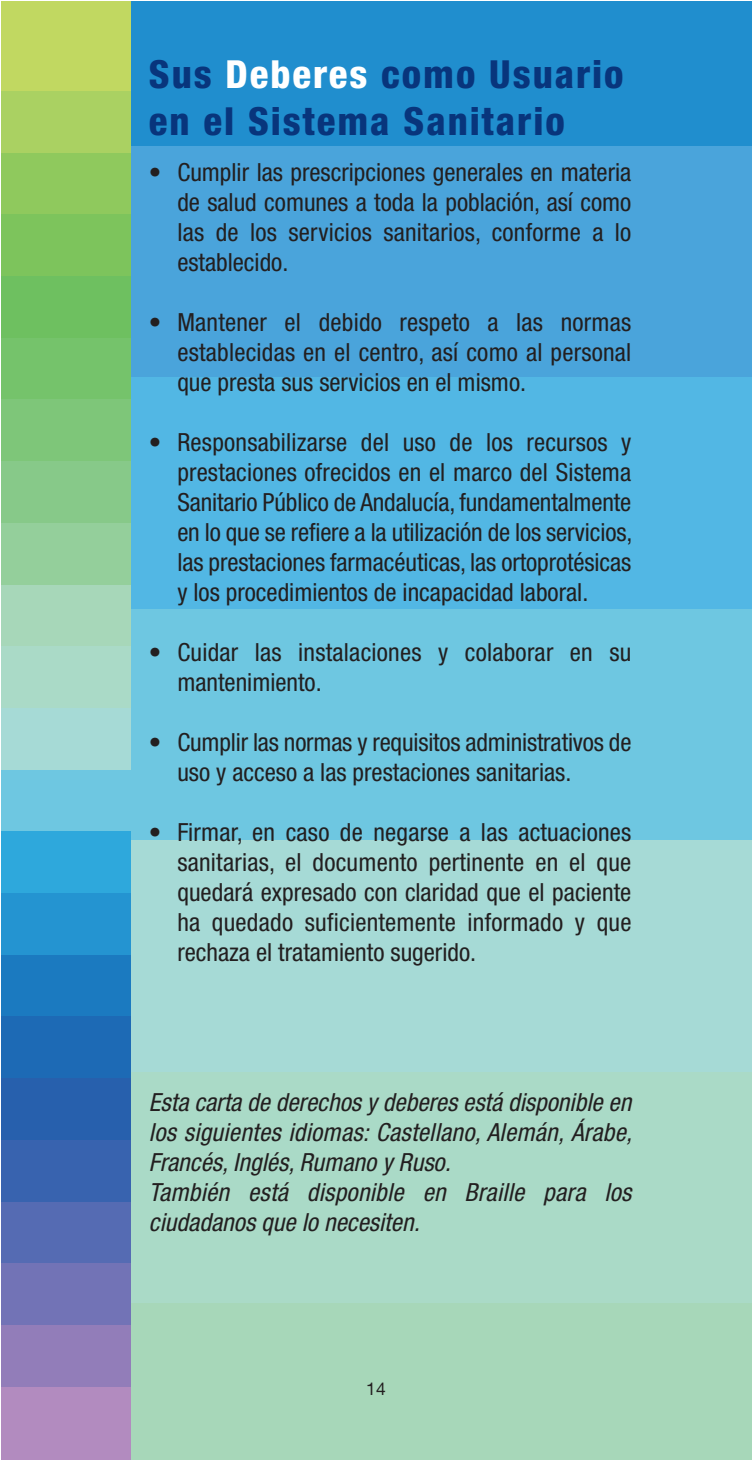
<style>
.page{position:relative;width:752px;height:1460px;background:#fff}
.page>*{position:absolute;margin:0;border:0;box-sizing:border-box;transform-origin:0 0}
.t1{font:800 condensed 38.75px/46.5px "Helvetica Neue";letter-spacing:.05em;color:#08357c}
.t2{font:condensed 25px/30px "Helvetica Neue";color:#231f20;text-align:justify}
.t3{font:italic condensed 25px/30px "Helvetica Neue";letter-spacing:.01em;color:#231f20}
.t4{font:17.5px "Helvetica Neue";color:#231f20}
.s1{color:#fff}
</style>
<div class="page">
<div style="left:730px;top:1303px;width:21px;height:157px;background:#a7d7b9"></div>
<div style="left:730px;top:1071px;width:21px;height:232px;background:#aadac7"></div>
<div style="left:730px;top:840px;width:21px;height:231px;background:#a6dad6"></div>
<div style="left:730px;top:608px;width:21px;height:232px;background:#6ec7e1"></div>
<div style="left:730px;top:377px;width:21px;height:231px;background:#52b7e4"></div>
<div style="left:730px;top:146px;width:21px;height:231px;background:#4aa4db"></div>
<div style="left:730px;top:1px;width:21px;height:145px;background:#208ece"></div>
<div style="left:1px;top:1386px;width:156px;height:74px;background:#b28bbf"></div>
<div style="left:1px;top:1325px;width:154px;height:61px;background:#927db9"></div>
<div style="left:1px;top:1263px;width:154px;height:62px;background:#7273b6"></div>
<div style="left:1px;top:1201px;width:154px;height:62px;background:#556bb3"></div>
<div style="left:1px;top:1140px;width:154px;height:61px;background:#3863af"></div>
<div style="left:1px;top:1078px;width:154px;height:62px;background:#2760ad"></div>
<div style="left:1px;top:1016px;width:154px;height:62px;background:#1d6ab5"></div>
<div style="left:1px;top:954px;width:154px;height:62px;background:#1b7ac0"></div>
<div style="left:1px;top:893px;width:154px;height:62px;background:#2494d1"></div>
<div style="left:1px;top:831px;width:154px;height:62px;background:#2ea8dc"></div>
<div style="left:1px;top:769px;width:154px;height:62px;background:#6ec7e1"></div>
<div style="left:1px;top:708px;width:154px;height:61px;background:#a6dad6"></div>
<div style="left:1px;top:646px;width:154px;height:62px;background:#aadac7"></div>
<div style="left:1px;top:584px;width:154px;height:62px;background:#a7d7b9"></div>
<div style="left:1px;top:523px;width:154px;height:61px;background:#94cf9b"></div>
<div style="left:1px;top:461px;width:154px;height:62px;background:#87c989"></div>
<div style="left:1px;top:399px;width:154px;height:62px;background:#7ec679"></div>
<div style="left:1px;top:338px;width:154px;height:61px;background:#75c36b"></div>
<div style="left:1px;top:276px;width:154px;height:62px;background:#6ec060"></div>
<div style="left:1px;top:214px;width:154px;height:62px;background:#7dc45c"></div>
<div style="left:1px;top:152px;width:154px;height:62px;background:#8fc95d"></div>
<div style="left:1px;top:91px;width:154px;height:61px;background:#aad162"></div>
<div style="left:1px;top:1px;width:156px;height:90px;background:#c1d861"></div>
<div style="left:131px;top:1303px;width:599px;height:157px;background:#a7d7b9"></div>
<div style="left:131px;top:1071px;width:599px;height:232px;background:#aadac7"></div>
<div style="left:131px;top:840px;width:599px;height:231px;background:#a6dad6"></div>
<div style="left:131px;top:608px;width:599px;height:232px;background:#6ec7e1"></div>
<div style="left:131px;top:377px;width:599px;height:231px;background:#52b7e4"></div>
<div style="left:131px;top:146px;width:599px;height:231px;background:#4aa4db"></div>
<div style="left:131px;top:1px;width:599px;height:145px;background:#208ece"></div>
<h1 class="t1" style="left:149px;top:55px;width:476px">Sus <span class="s1">Deberes</span> como Usuario en el Sistema Sanitario</h1>
<p class="t2" style="left:177px;top:159px;width:455px;text-indent:-28px">• Cumplir las prescripciones generales en materia de salud comunes a toda la población, así como las de los servicios sanitarios, conforme a lo establecido.</p>
<p class="t2" style="left:177px;top:309px;width:455px;text-indent:-28px">• Mantener el debido respeto a las normas establecidas en el centro, así como al personal que presta sus servicios en el mismo.</p>
<p class="t2" style="left:177px;top:429px;width:456px;text-indent:-28px">• Responsabilizarse del uso de los recursos y prestaciones ofrecidos en el marco del Sistema Sanitario Público de Andalucía, fundamentalmente en lo que se refiere a la utilización de los servicios, las prestaciones farmacéuticas, las ortoprotésicas y los procedimientos de incapacidad laboral.</p>
<p class="t2" style="left:177px;top:639px;width:455px;text-indent:-28px">• Cuidar las instalaciones y colaborar en su mantenimiento.</p>
<p class="t2" style="left:177px;top:729px;width:455px;text-indent:-28px">• Cumplir las normas y requisitos administrativos de uso y acceso a las prestaciones sanitarias.</p>
<p class="t2" style="left:177px;top:819px;width:455px;text-indent:-28px">• Firmar, en caso de negarse a las actuaciones sanitarias, el documento pertinente en el que quedará expresado con claridad que el paciente ha quedado suficientemente informado y que rechaza el tratamiento sugerido.</p>
<p class="t3" style="left:149px;top:1089px;width:489px">Esta carta de derechos y deberes está disponible en los siguientes idiomas: Castellano,Alemán, Árabe, Francés,Inglés,Rumano y Ruso.<br>También está disponible en Braille para los ciudadanos que lo necesiten.</p>
<p class="t4" style="left:366px;top:1382px;width:21px">14</p>
</div>
